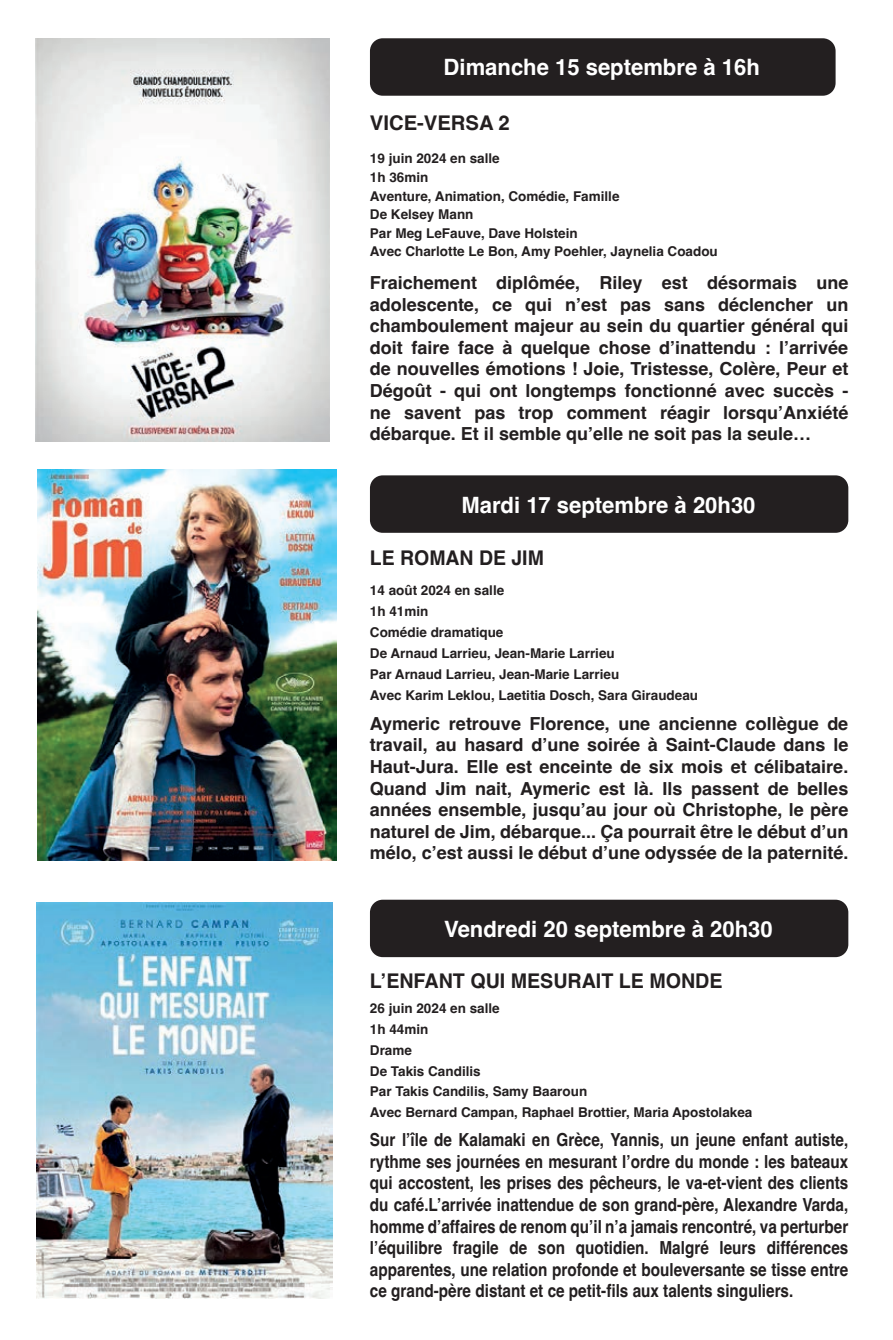
<style>
.page{position:relative;width:893px;height:1340px;background:#fff}
.page>*{position:absolute;margin:0;border:0;box-sizing:border-box;transform-origin:0 0}
.t1{font:700 22.5px "Helvetica";color:#fff}
.t2{font:700 20.25px "Helvetica";color:#231f20}
.t3{font:700 20.25px "Helvetica";color:#231f20;scale:.96 1}
.t4{font:700 18px/21.6px "Helvetica";color:#231f20;text-align:justify}
.t5{font:700 18px/21.6px "Helvetica";color:#231f20;text-align:justify;scale:.85 1}
.t6{font:700 13.5px/20.9px "Helvetica";color:#231f20}
</style>
<div class="page">
<div style="left:370px;top:899px;width:478px;height:58px;background:#231f20;border-radius:13px"></div>
<img style="left:36px;top:902px;width:297px;height:396px">
<div style="left:370px;top:475px;width:478px;height:58px;background:#231f20;border-radius:13px"></div>
<img style="left:38px;top:470px;width:299px;height:390px">
<div style="left:370px;top:38px;width:466px;height:58px;background:#231f20;border-radius:13px"></div>
<img style="left:35px;top:38px;width:295px;height:403px">
<p class="t1" style="left:444px;top:54px;width:318px">Dimanche 15 septembre à 16h</p>
<p class="t2" style="left:370px;top:111px;width:141px">VICE-VERSA 2</p>
<p class="t6" style="left:370px;top:151px;width:349px;line-height:18.7px">19 juin 2024 en salle<br>1h 36min<br>Aventure, Animation, Comédie, Famille<br>De Kelsey Mann<br>Par Meg LeFauve, Dave Holstein<br>Avec Charlotte Le Bon, Amy Poehler, Jaynelia Coadou</p>
<p class="t4" style="left:370px;top:274px;width:480px">Fraichement diplômée, Riley est désormais une adolescente, ce qui n’est pas sans déclencher un chamboulement majeur au sein du quartier général qui doit faire face à quelque chose d’inattendu : l’arrivée de nouvelles émotions ! Joie, Tristesse, Colère, Peur et Dégoût - qui ont longtemps fonctionné avec succès - ne savent pas trop comment réagir lorsqu’Anxiété débarque. Et il semble qu’elle ne soit pas la seule…</p>
<p class="t1" style="left:461px;top:491px;width:296px">Mardi 17 septembre à 20h30</p>
<p class="t3" style="left:370px;top:545px;width:183px">LE ROMAN DE JIM</p>
<p class="t6" style="left:370px;top:581px;width:330px">14 août 2024 en salle<br>1h 41min<br>Comédie dramatique<br>De Arnaud Larrieu, Jean-Marie Larrieu<br>Par Arnaud Larrieu, Jean-Marie Larrieu<br>Avec Karim Leklou, Laetitia Dosch, Sara Giraudeau</p>
<p class="t4" style="left:370px;top:714px;width:480px">Aymeric retrouve Florence, une ancienne collègue de travail, au hasard d’une soirée à Saint-Claude dans le Haut-Jura. Elle est enceinte de six mois et célibataire.<br>Quand Jim nait, Aymeric est là. Ils passent de belles années ensemble, jusqu’au jour où Christophe, le père naturel de Jim, débarque... Ça pourrait être le début d’un mélo, c’est aussi le début d’une odyssée de la paternité.</p>
<p class="t1" style="left:444px;top:915px;width:330px">Vendredi 20 septembre à 20h30</p>
<p class="t2" style="left:370px;top:968px;width:354px">L’ENFANT QUI MESURAIT LE MONDE</p>
<p class="t6" style="left:370px;top:999px;width:384px">26 juin 2024 en salle<br>1h 44min<br>Drame<br>De Takis Candilis<br>Par Takis Candilis, Samy Baaroun<br>Avec Bernard Campan, Raphael Brottier, Maria Apostolakea</p>
<p class="t5" style="left:370px;top:1130px;width:564px">Sur l’île de Kalamaki en Grèce, Yannis, un jeune enfant autiste, rythme ses journées en mesurant l’ordre du monde : les bateaux qui accostent, les prises des pêcheurs, le va-et-vient des clients du café.L’arrivée inattendue de son grand-père, Alexandre Varda, homme d’affaires de renom qu’il n’a jamais rencontré, va perturber l’équilibre fragile de son quotidien. Malgré leurs différences apparentes, une relation profonde et bouleversante se tisse entre ce grand-père distant et ce petit-fils aux talents singuliers.</p>
</div>
